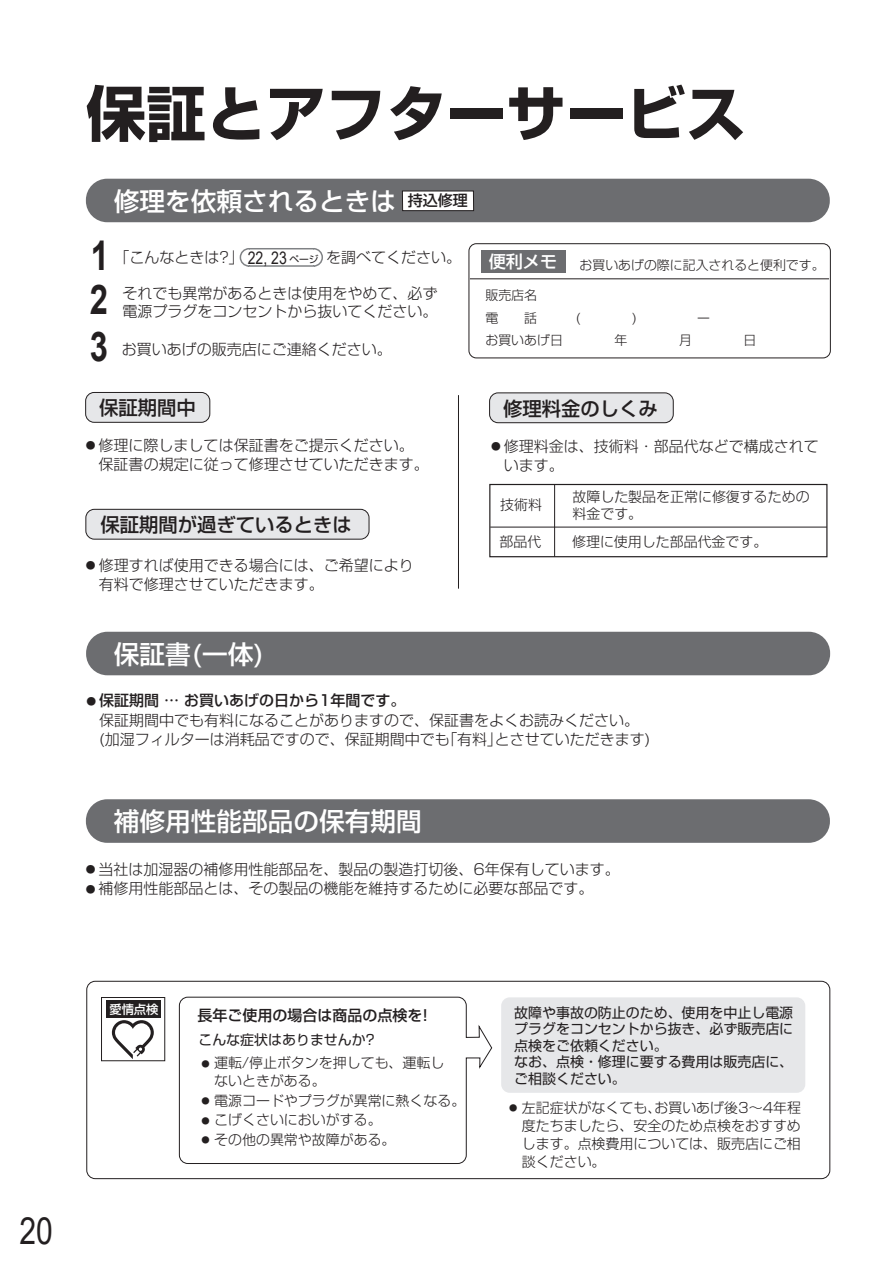
<style>
.page{position:relative;width:893px;height:1263px;background:#fff}
.page>*{position:absolute;margin:0;border:0;box-sizing:border-box;transform-origin:0 0}
.t1{font:700 60px "Shin Go Pro";color:#231f20}
.t2{font:700 40.95px/45.2px "Arial";color:#231f20;text-align:justify;scale:.8 1}
.t3{font:37.5px "Arial";color:#231f20;scale:.8 1}
.t4{font:500 25.65px "Shin Go Pro";color:#fff}
.t5{font:500 19.35px "Shin Go Pro";color:#231f20}
.t6{font:17.55px "Arial";color:#231f20;scale:.8 1}
.t7{font:500 17.1px "Shin Go Pro";color:#fff}
.t8{font:300 15px/19.5px "Shin Go Pro";color:#231f20}
.t9{font:500 15px "Shin Go Pro";color:#231f20}
.t10{font:300 13.95px/18px "Shin Go Pro";color:#231f20}
.t11{font:13.95px/16.5px "Shin Go Pro";color:#231f20}
.t12{font:300 12.9px/22.5px "Shin Go Pro";color:#231f20}
.t13{font:500 12.3px "Shin Go Pro";color:#fff}
.s1{font-family:"Shin Go Pro";font-size:9.75px}
.s2{font-size:9.75px}
.s3{font-weight:500}
.s4{font-size:8.25px}
</style>
<div class="page">
<div style="left:489px;top:484px;width:338px;height:73px;border:1px solid #231f20"></div>
<hr style="left:490px;top:527px;width:337px;height:1px;background:#231f20">
<hr style="left:554px;top:485px;width:1px;height:72px;background:#231f20">
<div style="left:101px;top:997px;width:64px;height:64px;border:1px solid #231f20"></div>
<div style="left:106px;top:1001px;width:54px;height:17px;background:#231f20"></div>
<svg style="left:112px;top:1020px;width:42px;height:40px"></svg>
<div style="left:501px;top:997px;width:304px;height:96px;background:#e6e7e9;border-radius:9px"></div>
<svg style="left:179px;top:996px;width:314px;height:168px"></svg>
<div style="left:86px;top:981px;width:744px;height:198px;border:1px solid #231f20;border-radius:9px"></div>
<div style="left:86px;top:632px;width:744px;height:43px;background:#6c6d70;border-radius:21px"></div>
<div style="left:86px;top:799px;width:744px;height:44px;background:#6c6d70;border-radius:21px"></div>
<div style="left:86px;top:179px;width:744px;height:43px;background:#6c6d70;border-radius:21px"></div>
<div style="left:481px;top:250px;width:84px;height:23px;background:#6c6d70"></div>
<div style="left:469px;top:243px;width:362px;height:115px;border:1px solid #231f20;border-radius:7px"></div>
<hr style="left:470px;top:278px;width:359px;height:1px;background:#231f20">
<div style="left:490px;top:393px;width:183px;height:30px;background:#e6e7e9;border-radius:9px"></div>
<div style="left:489px;top:392px;width:185px;height:31px;border:1px solid #231f20;border-radius:9px"></div>
<div style="left:86px;top:392px;width:124px;height:30px;background:#e6e7e9;border-radius:9px"></div>
<div style="left:85px;top:392px;width:125px;height:31px;border:1px solid #231f20;border-radius:9px"></div>
<div style="left:86px;top:509px;width:283px;height:30px;background:#e6e7e9;border-radius:9px"></div>
<div style="left:85px;top:509px;width:284px;height:30px;border:1px solid #231f20;border-radius:9px"></div>
<div style="left:402px;top:191px;width:72px;height:20px;background:#fff"></div>
<div style="left:402px;top:191px;width:72px;height:20px;border:1px solid #231f20"></div>
<hr style="left:458px;top:395px;width:1px;height:194px;background:#231f20">
<svg style="left:239px;top:248px;width:84px;height:19px"></svg>
<h1 class="t1" style="left:86px;top:66px;width:662px">保証とアフターサービス</h1>
<h3 class="t4" style="left:114px;top:180px;width:284px">修理を依頼されるときは</h3>
<p class="t9" style="left:408px;top:188px;width:61px">持込修理</p>
<h2 class="t2" style="left:90px;top:234px;width:25px">1<br>2<br>3</h2>
<p class="t8" style="left:122px;top:245px;width:341px">｢こんなときは?｣　　　　 　 を調べてください。</p>
<p class="t6" style="left:248px;top:245px;width:90px">22, 23 <span class="s1">ページ</span></p>
<p class="t8" style="left:123px;top:282px;width:316px;line-height:18px">それでも異常があるときは使用をやめて、必ず電源プラグをコンセントから抜いてください。</p>
<p class="t8" style="left:122px;top:338px;width:271px">お買いあげの販売店にご連絡ください。</p>
<p class="t7" style="left:489px;top:247px;width:70px">便利メモ</p>
<p class="t12" style="left:580px;top:252px;width:247px">お買いあげの際に記入されると便利です。</p>
<p class="t12" style="left:485px;top:282px;width:97px">販売店名<br>電　　話　　　(</p>
<p class="t12" style="left:632px;top:305px;width:6px">)</p>
<p class="t12" style="left:684px;top:305px;width:27px">　ー</p>
<p class="t5" style="left:99px;top:392px;width:98px">保証期間中</p>
<p class="t5" style="left:503px;top:392px;width:156px">修理料金のしくみ</p>
<p class="t8" style="left:99px;top:433px;width:331px;text-indent:-13px"><span class="s2">●</span> 修理に際しましては保証書をご提示ください。保証書の規定に従って修理させていただきます。</p>
<p class="t5" style="left:100px;top:508px;width:253px">保証期間が過ぎているときは</p>
<p class="t8" style="left:99px;top:553px;width:316px;text-indent:-13px"><span class="s2">●</span> 修理すれば使用できる場合には、ご希望により有料で修理させていただきます。</p>
<h3 class="t4" style="left:114px;top:633px;width:153px">保証書(一体)</h3>
<p class="t8" style="left:504px;top:435px;width:316px;text-indent:-13px"><span class="s2">●</span> 修理料金は、技術料・部品代などで構成されています。</p>
<p class="t10" style="left:500px;top:494px;width:43px">技術料</p>
<p class="t10" style="left:572px;top:487px;width:239px;line-height:16.5px">故障した製品を正常に修復するための料金です。</p>
<p class="t10" style="left:500px;top:531px;width:43px">部品代</p>
<p class="t10" style="left:572px;top:531px;width:197px">修理に使用した部品代金です。</p>
<p class="t8" style="left:99px;top:689px;width:553px;text-indent:-13px"><span class="s2">●</span> <span class="s3">保証期間 … お買いあげの日から1年間です。<br></span>保証期間中でも有料になることがありますので、保証書をよくお読みください。<br>(加湿フィルターは消耗品ですので、保証期間中でも｢有料｣とさせていただきます)</p>
<h3 class="t4" style="left:114px;top:800px;width:309px">補修用性能部品の保有期間</h3>
<p class="t8" style="left:86px;top:857px;width:536px"><span class="s2">●</span> 当社は加湿器の補修用性能部品を、製品の製造打切後、6年保有しています。</p>
<p class="t8" style="left:86px;top:877px;width:509px"><span class="s2">●</span> 補修用性能部品とは、その製品の機能を維持するために必要な部品です。</p>
<h3 class="t3" style="left:20px;top:1205px;width:43px">20</h3>
<p class="t13" style="left:109px;top:999px;width:51px">愛情点検</p>
<p class="t9" style="left:197px;top:1003px;width:232px">長年ご使用の場合は商品の点検を!</p>
<p class="t11" style="left:198px;top:1029px;width:178px">こんな症状はありませんか?</p>
<p class="t10" style="left:214px;top:1052px;width:232px;text-indent:-13px"><span class="s4">●</span> 運転/停止ボタンを押しても、運転しないときがある。</p>
<p class="t10" style="left:201px;top:1090px;width:265px"><span class="s4">●</span> 電源コードやプラグが異常に熱くなる。</p>
<p class="t10" style="left:201px;top:1109px;width:182px"><span class="s4">●</span> こげくさいにおいがする。</p>
<p class="t10" style="left:201px;top:1129px;width:196px"><span class="s4">●</span> その他の異常や故障がある。</p>
<p class="t11" style="left:514px;top:1002px;width:281px">故障や事故の防止のため、使用を中止し電源プラグをコンセントから抜き、必ず販売店に点検をご依頼ください。<br>なお、点検・修理に要する費用は販売店に、ご相談ください。</p>
<p class="t10" style="left:522px;top:1097px;width:281px;text-align:justify;text-indent:-13px"><span class="s4">●</span> 左記症状がなくても､お買いあげ後3～4年程度たちましたら、安全のため点検をおすすめします。点検費用については、販売店にご相談ください。</p>
</div>
